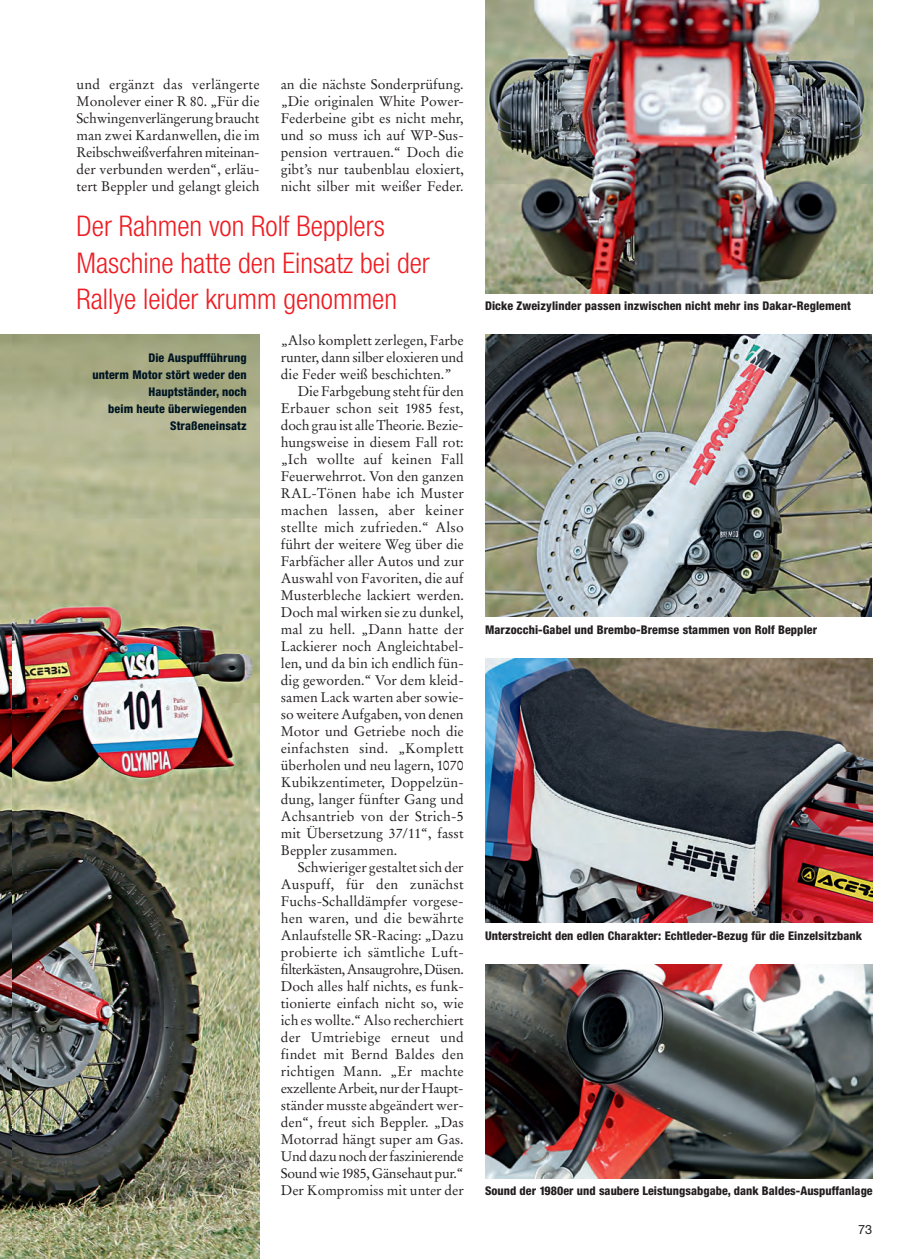
<style>
.page{position:relative;width:919px;height:1259px;background:#fff}
.page>*{position:absolute;margin:0;border:0;box-sizing:border-box;transform-origin:0 0}
.t1{font:300 condensed 28.5px/36.8px "Helvetica Neue";color:#ee1d23}
.t2{font:13.8px/17px "Stempel Garamond";color:#231f20;text-align:justify}
.t3{font:13.8px "Stempel Garamond";letter-spacing:-.02em;color:#231f20}
.t4{font:13.8px "Stempel Garamond";letter-spacing:-.03em;color:#231f20}
.t5{font:13.8px "Stempel Garamond";letter-spacing:-.025em;color:#231f20}
.t6{font:13.8px "Stempel Garamond";letter-spacing:.025em;color:#231f20}
.t7{font:12.75px "Helvetica Neue";color:#231f20}
.t8{font:800 condensed 12px "Helvetica Neue";letter-spacing:.01em;color:#231f20}
.t9{font:800 condensed 12px/17px "Helvetica Neue";letter-spacing:.01em;color:#001522;text-align:right}
</style>
<div class="page">
<img style="left:0;top:335px;width:13px;height:924px">
<img style="left:485px;top:335px;width:386px;height:282px">
<img style="left:485px;top:964px;width:387px;height:214px">
<img style="left:485px;top:659px;width:387px;height:264px">
<img style="left:485px;top:0;width:387px;height:293px">
<img style="left:13px;top:335px;width:246px;height:924px">
<p class="t2" style="left:77px;top:77px;width:184px">und ergänzt das verlängerte Mono lever einer R 80. „Für die Schwingenverlängerung braucht man zwei Kardanwellen, die im Reibschweißverfahren miteinan - der verbunden werden“, erläu&shy;tert Beppler und gelangt gleich</p>
<p class="t2" style="left:281px;top:77px;width:184px">an die nächste Sonderprüfung. „Die originalen White Power-Federbeine gibt es nicht mehr, und so muss ich auf WP-Sus&shy;pension vertrauen.“ Doch die gibt’s nur taubenblau eloxiert, nicht silber mit weißer Feder.</p>
<h1 class="t1" style="left:77px;top:210px;width:355px">Der Rahmen von Rolf Bepplers<br>Maschine hatte den Einsatz bei der<br>Rallye leider krumm genommen</h1>
<p class="t9" style="left:92px;top:350px;width:156px">Die Auspuffführung<br>unterm Motor stört weder den<br>Hauptständer, noch<br>beim heute überwiegenden<br>Straßeneinsatz</p>
<p class="t2" style="left:281px;top:332px;width:184px">„Also komplett zerlegen, Farbe</p>
<p class="t2" style="left:281px;top:349px;width:184px">runter, dann silber eloxieren und</p>
<p class="t2" style="left:281px;top:366px;width:172px">die Feder weiß beschichten.”</p>
<p class="t2" style="left:298px;top:383px;width:167px">Die Farbgebung steht für den</p>
<p class="t2" style="left:281px;top:401px;width:184px">Erbauer schon seit 1985 fest,</p>
<p class="t2" style="left:281px;top:418px;width:184px">doch grau ist alle Theorie. Bezie-</p>
<p class="t2" style="left:281px;top:435px;width:184px">hungsweise in diesem Fall rot:</p>
<p class="t2" style="left:281px;top:452px;width:184px">„Ich wollte auf keinen Fall</p>
<p class="t2" style="left:281px;top:469px;width:184px">Feuer wehrrot. Von den ganzen</p>
<p class="t2" style="left:281px;top:486px;width:184px">RAL-Tönen habe ich Muster</p>
<p class="t6" style="left:281px;top:504px;width:184px">machen lassen, aber keiner</p>
<p class="t2" style="left:281px;top:520px;width:184px">stellte mich zufrieden.“ Also</p>
<p class="t2" style="left:281px;top:537px;width:184px">führt der weitere Weg über die</p>
<p class="t2" style="left:281px;top:554px;width:184px">Farbfächer aller Autos und zur</p>
<p class="t2" style="left:281px;top:571px;width:184px">Auswahl von Favoriten, die auf</p>
<p class="t2" style="left:281px;top:588px;width:184px">Musterbleche lackiert werden.</p>
<p class="t2" style="left:281px;top:605px;width:184px">Doch mal wirken sie zu dunkel,</p>
<p class="t2" style="left:281px;top:622px;width:184px">mal zu hell. „Dann hatte der</p>
<p class="t2" style="left:281px;top:639px;width:184px">Lackierer noch Angleichtabel-</p>
<p class="t2" style="left:281px;top:656px;width:184px">len, und da bin ich endlich fün-</p>
<p class="t2" style="left:281px;top:673px;width:184px">dig geworden.“ Vor dem kleid-</p>
<p class="t2" style="left:281px;top:690px;width:184px">samen Lack warten aber sowie-</p>
<p class="t2" style="left:281px;top:707px;width:184px">so weitere Aufgaben, von denen</p>
<p class="t2" style="left:281px;top:724px;width:184px">Motor und Getriebe noch die</p>
<p class="t2" style="left:281px;top:741px;width:184px">einfachsten sind. „Komplett</p>
<p class="t2" style="left:281px;top:758px;width:184px">überholen und neu lagern, 1070</p>
<p class="t2" style="left:281px;top:775px;width:184px">Kubikzentimeter, Doppelzün-</p>
<p class="t2" style="left:281px;top:792px;width:184px">dung, langer fünfter Gang und</p>
<p class="t2" style="left:281px;top:809px;width:184px">Achsantrieb von der Strich-5</p>
<p class="t2" style="left:281px;top:826px;width:184px">mit Übersetzung 37/11“, fasst</p>
<p class="t2" style="left:281px;top:843px;width:118px">Beppler zusammen.</p>
<p class="t2" style="left:298px;top:860px;width:167px">Schwieriger gestaltet sich der</p>
<p class="t2" style="left:281px;top:877px;width:184px">Auspuff, für den zunächst</p>
<p class="t2" style="left:281px;top:894px;width:184px">Fuchs-Schalldämpfer vorgese-</p>
<p class="t2" style="left:281px;top:911px;width:184px">hen waren, und die bewährte</p>
<p class="t2" style="left:281px;top:928px;width:184px">Anlaufstelle SR-Racing: „Dazu</p>
<p class="t2" style="left:281px;top:945px;width:184px">probierte ich sämtliche Luft -</p>
<p class="t4" style="left:281px;top:963px;width:184px">filterkästen, Ansaugrohre, Düsen.</p>
<p class="t2" style="left:281px;top:979px;width:184px">Doch alles half nichts, es funk-</p>
<p class="t2" style="left:281px;top:996px;width:184px">tionierte einfach nicht so, wie</p>
<p class="t2" style="left:281px;top:1013px;width:184px">ich es wollte.“ Also recherchiert</p>
<p class="t2" style="left:281px;top:1030px;width:184px">der Umtriebige erneut und</p>
<p class="t2" style="left:281px;top:1047px;width:184px">findet mit Bernd Baldes den</p>
<p class="t2" style="left:281px;top:1064px;width:184px">richtigen Mann. „Er machte</p>
<p class="t5" style="left:281px;top:1082px;width:184px">exzellente Arbeit, nur der Haupt -</p>
<p class="t2" style="left:281px;top:1098px;width:184px">ständer musste abgeändert wer-</p>
<p class="t2" style="left:281px;top:1115px;width:184px">den“, freut sich Beppler. „Das</p>
<p class="t2" style="left:281px;top:1132px;width:184px">Motorrad hängt super am Gas.</p>
<p class="t3" style="left:281px;top:1150px;width:184px">Und dazu noch der faszi nierende</p>
<p class="t3" style="left:281px;top:1167px;width:184px">Sound wie 1985, Gänsehaut pur.“</p>
<p class="t2" style="left:281px;top:1183px;width:184px">Der Kompromiss mit unter der</p>
<p class="t8" style="left:485px;top:302px;width:367px">Dicke Zweizylinder passen inzwischen nicht mehr ins Dakar-Reglement</p>
<p class="t8" style="left:485px;top:625px;width:334px">Marzocchi-Gabel und Brembo-Bremse stammen von Rolf Beppler</p>
<p class="t8" style="left:485px;top:931px;width:378px">Unterstreicht den edlen Charakter: Echtleder-Bezug für die Einzelsitzbank</p>
<p class="t8" style="left:485px;top:1186px;width:389px">Sound der 1980er und saubere Leistungsabgabe, dank Baldes-Auspuffanlage</p>
<p class="t7" style="left:857px;top:1225px;width:16px">73</p>
</div>
